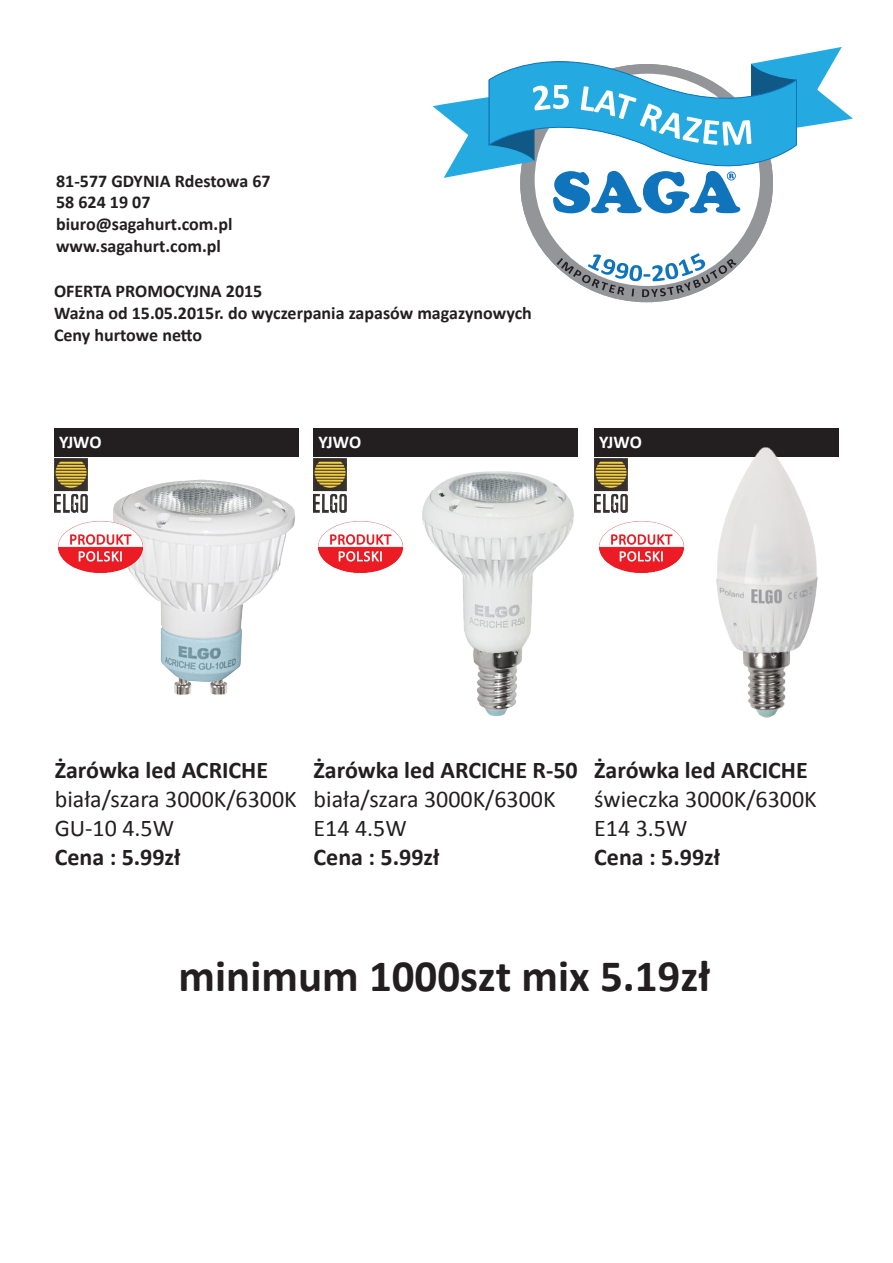
<style>
.page{position:relative;width:893px;height:1263px;background:#fff}
.page>*{position:absolute;margin:0;border:0;box-sizing:border-box;transform-origin:0 0}
.t1{font:700 45px "Calibri";color:#231f20}
.t2{font:700 24px "Calibri";color:#231f20}
.t3{font:24px/28.8px "Calibri";color:#231f20}
.t4{font:700 18px/21.6px "Calibri";color:#231f20}
.t5{font:700 18px "Calibri";letter-spacing:-.01em;color:#fff}
</style>
<div class="page">
<div style="left:54px;top:428px;width:245px;height:29px;background:#231f20"></div>
<div style="left:314px;top:428px;width:264px;height:29px;background:#231f20"></div>
<div style="left:594px;top:428px;width:245px;height:29px;background:#231f20"></div>
<img style="left:81px;top:464px;width:214px;height:231px">
<img style="left:54px;top:458px;width:33px;height:54px">
<img style="left:314px;top:458px;width:33px;height:54px">
<img style="left:594px;top:458px;width:30px;height:54px">
<img style="left:422px;top:468px;width:184px;height:248px">
<img style="left:624px;top:447px;width:194px;height:271px">
<img style="left:58px;top:518px;width:92px;height:63px">
<img style="left:318px;top:521px;width:86px;height:52px">
<img style="left:595px;top:518px;width:96px;height:63px">
<svg style="left:524px;top:213px;width:245px;height:89px"></svg>
<div style="left:535px;top:74px;width:225px;height:212px;background:#fff;border-radius:50%"></div>
<svg style="left:433px;top:47px;width:420px;height:166px"></svg>
<svg style="left:557px;top:253px;width:179px;height:44px"></svg>
<p class="t4" style="left:56px;top:169px;width:216px">81-577 GDYNIA Rdestowa 67<br>58 624 19 07 biuro@sagahurt.com.pl www.sagahurt.com.pl</p>
<p class="t4" style="left:54px;top:280px;width:479px">OFERTA PROMOCYJNA 2015<br>Ważna od 15.05.2015r. do wyczerpania zapasów magazynowych<br>Ceny hurtowe netto</p>
<p class="t5" style="left:59px;top:430px;width:44px">YJWO</p>
<p class="t5" style="left:319px;top:430px;width:44px">YJWO</p>
<p class="t5" style="left:599px;top:430px;width:44px">YJWO</p>
<h2 class="t2" style="left:55px;top:753px;width:215px">Żarówka led ACRICHE</h2>
<h2 class="t3" style="left:55px;top:784px;width:243px">biała/szara 3000K/6300K<br>GU-10 4.5W</h2>
<h2 class="t2" style="left:55px;top:840px;width:127px">Cena : 5.99zł</h2>
<h2 class="t2" style="left:314px;top:753px;width:266px">Żarówka led ARCICHE R-50</h2>
<h2 class="t3" style="left:314px;top:784px;width:243px">biała/szara 3000K/6300K<br>E14 4.5W</h2>
<h2 class="t2" style="left:314px;top:840px;width:127px">Cena : 5.99zł</h2>
<h2 class="t2" style="left:594px;top:753px;width:215px">Żarówka led ARCICHE</h2>
<h2 class="t3" style="left:594px;top:784px;width:224px">świeczka 3000K/6300K<br>E14 3.5W</h2>
<h2 class="t2" style="left:594px;top:840px;width:127px">Cena : 5.99zł</h2>
<h1 class="t1" style="left:179px;top:944px;width:533px">minimum 1000szt mix 5.19zł</h1>
</div>
